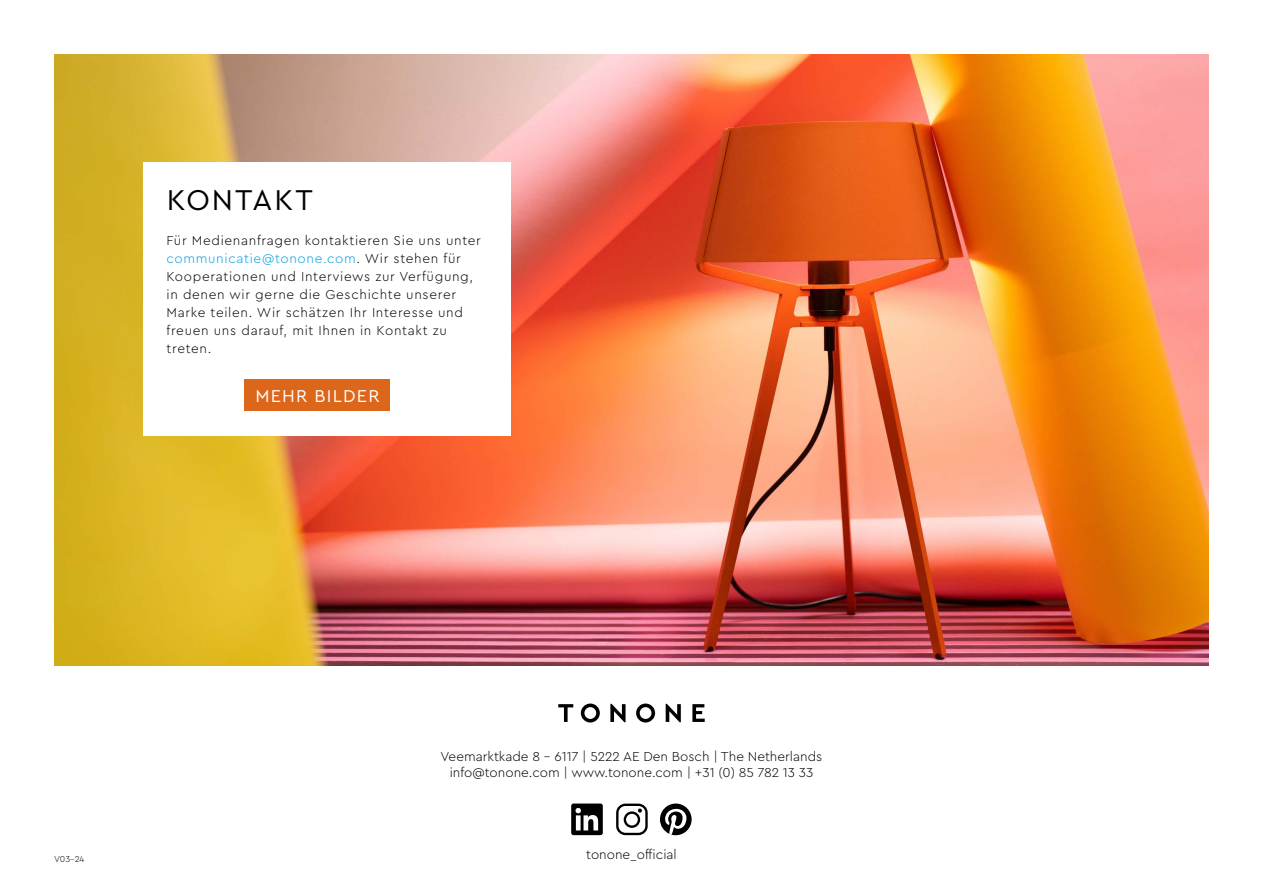
<style>
.page{position:relative;width:1263px;height:893px;background:#fff}
.page>*{position:absolute;margin:0;border:0;box-sizing:border-box;transform-origin:0 0}
.t1{font:30px "Cera PRO";letter-spacing:.065em;color:#000}
.t2{font:18px "Cera PRO";letter-spacing:.07em;color:#fff}
.t3{font:300 13.5px/18px "Cera PRO";letter-spacing:.05em;color:#000}
.t4{font:300 13.5px/16.2px "Cera PRO";color:#000;text-align:center}
.t5{font:300 9px "Cera PRO";color:#000}
.s1{color:#009fe3}
</style>
<div class="page">
<img style="left:54px;top:54px;width:1155px;height:611px">
<div style="left:143px;top:162px;width:368px;height:273px;background:#fff"></div>
<div style="left:245px;top:379px;width:145px;height:31px;background:#dc671b"></div>
<svg style="left:636px;top:703px;width:19px;height:19px"></svg>
<svg style="left:581px;top:703px;width:19px;height:19px"></svg>
<svg style="left:558px;top:704px;width:15px;height:18px"></svg>
<svg style="left:610px;top:704px;width:15px;height:18px"></svg>
<svg style="left:666px;top:704px;width:15px;height:18px"></svg>
<svg style="left:692px;top:704px;width:13px;height:18px"></svg>
<svg style="left:571px;top:803px;width:32px;height:32px"></svg>
<svg style="left:623px;top:803px;width:18px;height:33px"></svg>
<svg style="left:616px;top:804px;width:32px;height:31px"></svg>
<svg style="left:660px;top:803px;width:32px;height:32px"></svg>
<h1 class="t1" style="left:167px;top:180px;width:148px">KONTAKT</h1>
<p class="t3" style="left:166px;top:231px;width:316px">Für Medienanfragen kontaktieren Sie uns unter <span class="s1">communicatie@tonone.com</span>. Wir stehen für Kooperationen und Interviews zur Verfügung, in denen wir gerne die Geschichte unserer Marke teilen. Wir schätzen Ihr Interesse und freuen uns darauf, mit Ihnen in Kontakt zu treten.</p>
<h2 class="t2" style="left:255px;top:383px;width:126px">MEHR BILDER</h2>
<p class="t5" style="left:54px;top:853px;width:32px">V03-24</p>
<p class="t4" style="left:441px;top:748px;width:383px">Veemarktkade 8 - 6117 | 5222 AE Den Bosch | The Netherlands info@tonone.com | www.tonone.com | +31 (0) 85 782 13 33</p>
<p class="t4" style="left:586px;top:846px;width:92px">tonone_official</p>
</div>
